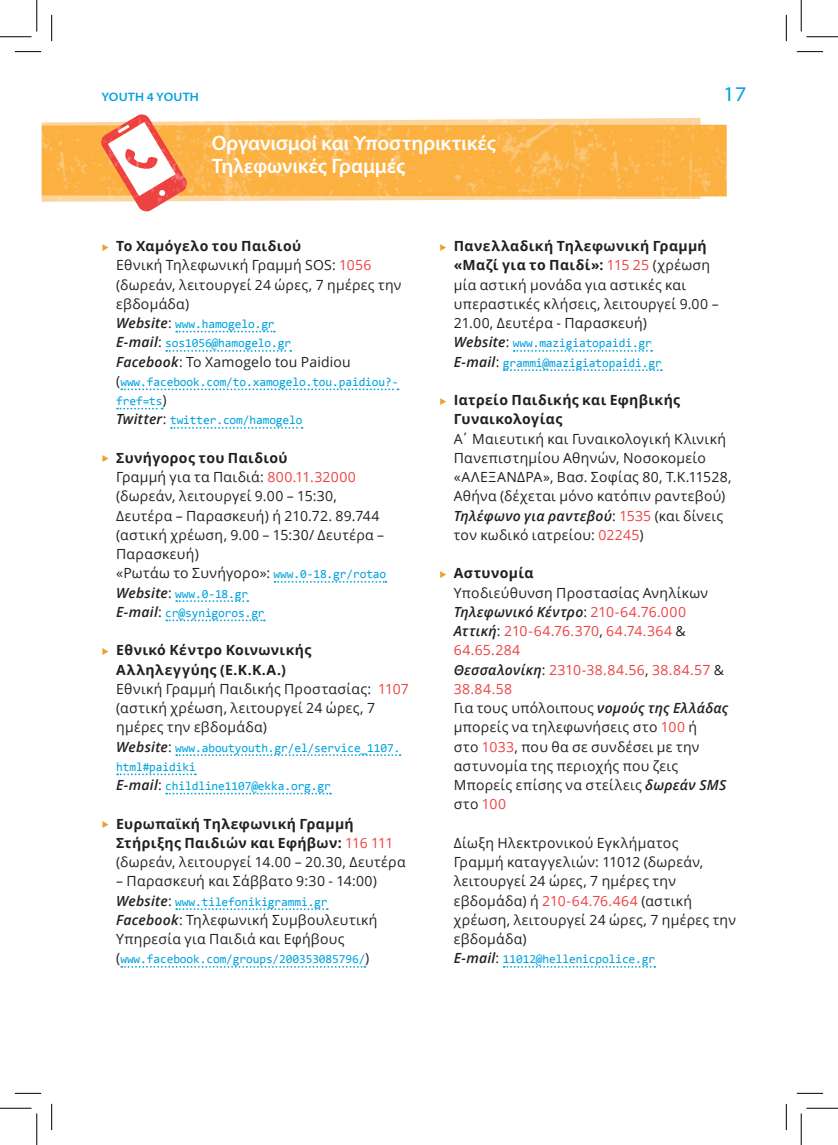
<style>
.page{position:relative;width:838px;height:1145px;background:#fff}
.page>*{position:absolute;margin:0;border:0;box-sizing:border-box;transform-origin:0 0}
.t1{font:600 21px/22.8px "Myriad Pro";letter-spacing:-.005em;color:#fff}
.t2{font:semi-expanded 21px "Myriad Pro";color:#00a2df}
.t3{font:14px/19.2px "Open Sans";letter-spacing:.025em;color:#231f20}
.t4{font:700 14px/19.2px "Open Sans";letter-spacing:.03em;color:#231f20}
.t5{font:12.25px/19.2px "Consolas";letter-spacing:-.01em;color:#00a2df}
.t6{font:600 semi-expanded 12.25px "Myriad Pro";letter-spacing:.02em;color:#00a2df}
.s1{font-family:"Entypo";font-size:29.75px;color:#ee9e30}
.s2{font-weight:700}
.s3{color:#ee4141}
.s4{font-family:"Open Sans";font-weight:600;font-style:italic;font-size:14px;color:#231f20}
.s5{font-family:"Open Sans";font-size:14px;color:#231f20}
.s6{font-weight:600;font-style:italic}
.s7{font-family:"Consolas";font-size:12.25px;color:#00a2df}
.s8{font-family:"Entypo";font-weight:400;font-size:29.75px;color:#ee9e30}
.s9{font-weight:400;color:#ee4141}
.s10{font-weight:400}
</style>
<div class="page">
<img style="left:41px;top:41px;width:746px;height:1063px">
<svg style="left:176px;top:331px;width:99px;height:2px"></svg>
<svg style="left:166px;top:350px;width:125px;height:2px"></svg>
<svg style="left:121px;top:389px;width:277px;height:1px"></svg>
<svg style="left:117px;top:408px;width:46px;height:2px"></svg>
<svg style="left:171px;top:427px;width:131px;height:2px"></svg>
<svg style="left:274px;top:581px;width:112px;height:2px"></svg>
<svg style="left:176px;top:600px;width:72px;height:2px"></svg>
<svg style="left:166px;top:620px;width:99px;height:1px"></svg>
<svg style="left:176px;top:754px;width:224px;height:2px"></svg>
<svg style="left:117px;top:774px;width:79px;height:1px"></svg>
<svg style="left:166px;top:793px;width:165px;height:2px"></svg>
<svg style="left:176px;top:908px;width:152px;height:2px"></svg>
<svg style="left:121px;top:966px;width:244px;height:2px"></svg>
<svg style="left:513px;top:350px;width:139px;height:2px"></svg>
<svg style="left:503px;top:369px;width:158px;height:2px"></svg>
<svg style="left:503px;top:966px;width:152px;height:2px"></svg>
<svg style="left:15px;top:51px;width:26px;height:1px"></svg>
<svg style="left:796px;top:51px;width:27px;height:1px"></svg>
<svg style="left:15px;top:1093px;width:26px;height:1px"></svg>
<svg style="left:796px;top:1093px;width:27px;height:1px"></svg>
<svg style="left:51px;top:15px;width:1px;height:26px"></svg>
<svg style="left:51px;top:1104px;width:1px;height:26px"></svg>
<svg style="left:786px;top:15px;width:1px;height:26px"></svg>
<svg style="left:786px;top:1104px;width:1px;height:26px"></svg>
<hr style="left:0;top:36px;width:32px;height:1px;background:#000">
<hr style="left:806px;top:36px;width:31px;height:1px;background:#000">
<hr style="left:0;top:1108px;width:32px;height:1px;background:#000">
<hr style="left:806px;top:1108px;width:31px;height:1px;background:#000">
<hr style="left:36px;top:0;width:1px;height:31px;background:#000">
<hr style="left:36px;top:1113px;width:1px;height:32px;background:#000">
<hr style="left:800px;top:0;width:1px;height:31px;background:#000">
<hr style="left:800px;top:1113px;width:1px;height:32px;background:#000">
<p class="t6" style="left:101px;top:90px;width:99px">YOUTH 4 YOUTH</p>
<h1 class="t2" style="left:723px;top:82px;width:25px">17</h1>
<h1 class="t1" style="left:212px;top:131px;width:286px">Οργανισμοί και Υποστηρικτικές<br>Τηλεφωνικές Γραμμές</h1>
<p class="t3" style="left:116px;top:236px;width:287px;text-indent:-15px"><span class="s1">▸</span> <span class="s2">Το Χαμόγελο του Παιδιού<br></span>Εθνική Τηλεφωνική Γραμμή SOS: <span class="s3">1056 </span>(δωρεάν, λειτουργεί 24 ώρες, 7 ημέρες την εβδομάδα)</p>
<p class="t5" style="left:116px;top:314px;width:176px"><span class="s4">Website</span><span class="s5">:</span> www.hamogelo.gr<br><span class="s4">E-mail</span><span class="s5">:</span> sos1056@hamogelo.gr</p>
<p class="t3" style="left:116px;top:352px;width:236px"><span class="s6">Facebook</span>: To Xamogelo tou Paidiou</p>
<p class="t5" style="left:116px;top:372px;width:284px"><span class="s5">(</span>www.facebook.com/to.xamogelo.tou.paidiou?- fref=ts<span class="s5">)<br></span><span class="s4">Twitter</span><span class="s5">:</span> twitter.com/hamogelo</p>
<p class="t3" style="left:116px;top:448px;width:271px;text-indent:-15px"><span class="s1">▸</span> <span class="s2">Συνήγορος του Παιδιού<br></span>Γραμμή για τα Παιδιά: <span class="s3">800.11.32000 </span>(δωρεάν, λειτουργεί 9.00 – 15:30,<br>Δευτέρα – Παρασκευή) ή 210.72. 89.744 (αστική χρέωση, 9.00 – 15:30/ Δευτέρα –<br>Παρασκευή)<br>«Ρωτάω το Συνήγορο»: <span class="s7">www.0-18.gr/rotao</span></p>
<p class="t5" style="left:116px;top:584px;width:150px"><span class="s4">Website</span><span class="s5">:</span> www.0-18.gr<br><span class="s4">E-mail</span><span class="s5">:</span> cr@synigoros.gr</p>
<p class="t3" style="left:116px;top:640px;width:294px;text-indent:-15px"><span class="s1">▸</span> <span class="s2">Εθνικό Κέντρο Κοινωνικής<br>Αλληλεγγύης (Ε.Κ.Κ.Α.)<br></span>Εθνική Γραμμή Παιδικής Προστασίας: <span class="s3">1107 </span>(αστική χρέωση, λειτουργεί 24 ώρες, 7 ημέρες την εβδομάδα)</p>
<p class="t5" style="left:116px;top:738px;width:286px"><span class="s4">Website</span><span class="s5">:</span> www.aboutyouth.gr/el/service_1107. html#paidiki<br><span class="s4">E-mail</span><span class="s5">:</span> childline1107@ekka.org.gr</p>
<p class="t4" style="left:116px;top:814px;width:291px;text-indent:-15px"><span class="s8">▸</span> Ευρωπαϊκή Τηλεφωνική Γραμμή<br>Στήριξης Παιδιών και Εφήβων: <span class="s9">116 111 </span><span class="s10">(δωρεάν, λειτουργεί 14.00 – 20.30, Δευτέρα</span></p>
<p class="t3" style="left:116px;top:871px;width:262px">– Παρασκευή και Σάββατο 9:30 - 14:00)</p>
<p class="t5" style="left:116px;top:892px;width:213px"><span class="s4">Website</span><span class="s5">:</span> www.tilefonikigrammi.gr</p>
<p class="t3" style="left:116px;top:910px;width:263px"><span class="s6">Facebook</span>: Τηλεφωνική Συμβουλευτική<br>Υπηρεσία για Παιδιά και Εφήβους</p>
<p class="t5" style="left:116px;top:949px;width:255px"><span class="s5">(</span>www.facebook.com/groups/200353085796/<span class="s5">)</span></p>
<p class="t3" style="left:453px;top:236px;width:266px;text-indent:-15px"><span class="s1">▸</span> <span class="s2">Πανελλαδική Τηλεφωνική Γραμμή «Μαζί για το Παιδί»:</span> <span class="s3">115 25</span> (χρέωση μία αστική μονάδα για αστικές και υπεραστικές κλήσεις, λειτουργεί 9.00 – 21.00, Δευτέρα - Παρασκευή)</p>
<p class="t5" style="left:453px;top:333px;width:209px"><span class="s4">Website</span><span class="s5">:</span> www.mazigiatopaidi.gr<br><span class="s4">E-mail</span><span class="s5">:</span> grammi@mazigiatopaidi.gr</p>
<p class="t4" style="left:453px;top:390px;width:228px;text-indent:-15px"><span class="s8">▸</span> Ιατρείο Παιδικής και Εφηβικής<br>Γυναικολογίας</p>
<p class="t3" style="left:453px;top:429px;width:279px">Α΄ Μαιευτική και Γυναικολογική Κλινική Πανεπιστημίου Αθηνών, Νοσοκομείο «ΑΛΕΞΑΝΔΡΑ», Βασ. Σοφίας 80, Τ.Κ.11528, Αθήνα (δέχεται μόνο κατόπιν ραντεβού)<br><span class="s6">Τηλέφωνο για ραντεβού</span>: <span class="s3">1535</span> (και δίνεις τον κωδικό ιατρείου: <span class="s3">02245</span>)</p>
<p class="t3" style="left:453px;top:563px;width:276px;text-indent:-15px"><span class="s1">▸</span> <span class="s2">Αστυνομία<br></span>Υποδιεύθυνση Προστασίας Ανηλίκων<br><span class="s6">Τηλεφωνικό Κέντρο</span>: <span class="s3">210-64.76.000<br></span><span class="s6">Αττική</span>: <span class="s3">210-64.76.370</span>, <span class="s3">64.74.364</span> &amp;<br><span class="s3">64.65.284<br></span><span class="s6">Θεσσαλονίκη</span>: <span class="s3">2310-38.84.56</span>, <span class="s3">38.84.57</span> &amp;<br><span class="s3">38.84.58<br></span>Για τους υπόλοιπους <span class="s6">νομούς της Ελλάδας </span>μπορείς να τηλεφωνήσεις στο <span class="s3">100</span> ή<br>στο <span class="s3">1033</span>, που θα σε συνδέσει με την αστυνομία της περιοχής που ζεις<br>Μπορείς επίσης να στείλεις <span class="s6">δωρεάν SMS </span>στο <span class="s3">100</span></p>
<p class="t3" style="left:453px;top:833px;width:284px">Δίωξη Ηλεκτρονικού Εγκλήματος<br>Γραμμή καταγγελιών: 11012 (δωρεάν, λειτουργεί 24 ώρες, 7 ημέρες την εβδομάδα) ή <span class="s3">210-64.76.464</span> (αστική χρέωση, λειτουργεί 24 ώρες, 7 ημέρες την εβδομάδα)</p>
<p class="t5" style="left:453px;top:949px;width:203px"><span class="s4">E-mail</span><span class="s5">:</span> 11012@hellenicpolice.gr</p>
</div>
